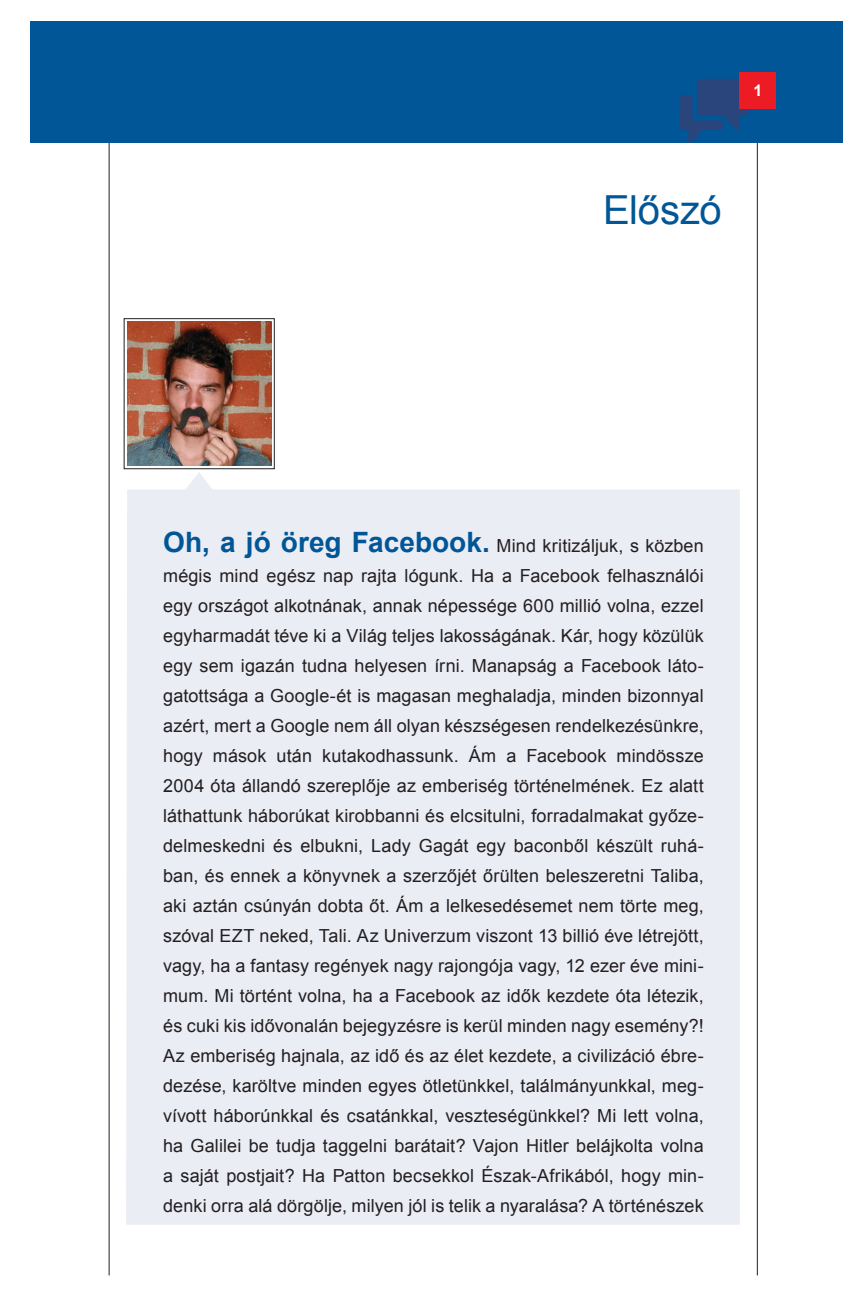
<style>
.page{position:relative;width:860px;height:1297px;background:#fff}
.page>*{position:absolute;margin:0;border:0;box-sizing:border-box;transform-origin:0 0}
.TTL{font:40px "Arial";letter-spacing:-.005em;color:#005696}
.kenyer{font:18px/30px "Arial";letter-spacing:.005em;color:#231f20;text-align:justify}
.t1{font:700 16px "Arial";color:#fff}
.s1{font-weight:700;font-size:28px;color:#005696}
</style>
<div class="page">
<hr style="left:108px;top:22px;width:1px;height:1253px;background:#231f20">
<hr style="left:756px;top:22px;width:1px;height:1253px;background:#231f20">
<div style="left:31px;top:22px;width:811px;height:121px;background:#005696"></div>
<svg style="left:680px;top:79px;width:68px;height:64px"></svg>
<div style="left:739px;top:72px;width:36px;height:36px;background:#ed1c24"></div>
<div style="left:126px;top:473px;width:613px;height:751px;background:#ebedf5"></div>
<img style="left:127px;top:321px;width:144px;height:144px">
<div style="left:123px;top:318px;width:151px;height:151px;border:1px solid #231f20"></div>
<p class="t1" style="left:753px;top:80px;width:10px">1</p>
<p class="TTL" style="left:602px;top:184px;width:120px">Előszó</p>
<p class="kenyer" style="left:163px;top:530px;width:542px"><span class="s1">Oh, a jó öreg Facebook.</span> Mind kritizáljuk, s közben mégis mind egész nap rajta lógunk. Ha a Facebook felhasználói egy országot alkotnának, annak népessége 600 millió volna, ezzel egyharmadát téve ki a Világ teljes lakosságának. Kár, hogy közülük egy sem igazán tudna helyesen írni. Manapság a Facebook láto&shy;gatottsága a Google-ét is magasan meghaladja, minden bizonnyal azért, mert a Google nem áll olyan készségesen rendelkezésünkre, hogy mások után kutakodhassunk. Ám a Facebook mindössze 2004 óta állandó szereplője az emberiség történelmének. Ez alatt láthattunk háborúkat kirobbanni és elcsitulni, forradalmakat győze&shy;delmeskedni és elbukni, Lady Gagát egy baconből készült ruhá&shy;ban, és ennek a könyvnek a szerzőjét őrülten beleszeretni Taliba, aki aztán csúnyán dobta őt. Ám a lelkesedésemet nem törte meg, szóval EZT neked, Tali. Az Univerzum viszont 13 billió éve létrejött, vagy, ha a fantasy regények nagy rajongója vagy, 12 ezer éve mini&shy;mum. Mi történt volna, ha a Facebook az idők kezdete óta létezik, és cuki kis idővonalán bejegyzésre is kerül minden nagy esemény?!<br>Az emberiség hajnala, az idő és az élet kezdete, a civilizáció ébre&shy;dezése, karöltve minden egyes ötletünkkel, találmányunkkal, meg&shy;vívott háborúnkkal és csatánkkal, veszteségünkkel? Mi lett volna, ha Galilei be tudja taggelni barátait? Vajon Hitler belájkolta volna a saját postjait? Ha Patton becsekkol Észak-Afrikából, hogy min&shy;denki orra alá dörgölje, milyen jól is telik a nyaralása? A történészek</p>
</div>
